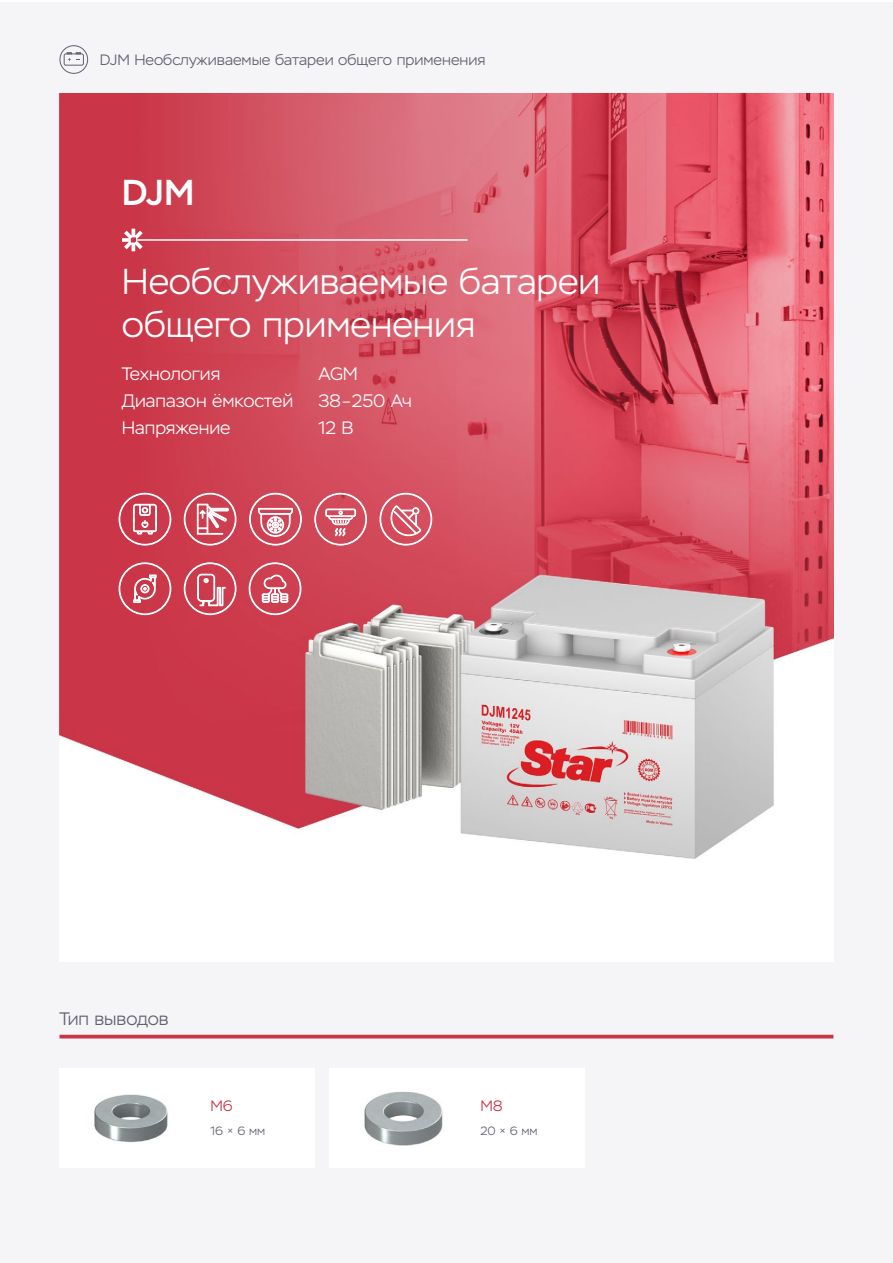
<style>
.page{position:relative;width:893px;height:1263px;background:#fff}
.page>*{position:absolute;margin:0;border:0;box-sizing:border-box;transform-origin:0 0}
.White_H2{font:300 36px/43.2px "Stem";color:#fff}
.White_H1{font:500 36px "Stem";color:#fff}
.t1{font:300 18px "Stem";color:#fff}
.t2{font:300 18px "Stem";color:#615e70}
.Colontitul{font:300 15px "Stem";color:#615e70}
.t3{font:300 15px "Stem";color:#c93647}
.t4{font:300 12px "Stem";color:#615e70}
</style>
<div class="page">
<div style="left:0;top:2px;width:893px;height:1261px;background:#f5f5f7"></div>
<img style="left:60px;top:94px;width:773px;height:765px">
<div style="left:330px;top:1068px;width:255px;height:100px;background:#fff"></div>
<div style="left:60px;top:1068px;width:255px;height:100px;background:#fff"></div>
<img style="left:94px;top:1094px;width:74px;height:49px">
<img style="left:364px;top:1091px;width:79px;height:55px">
<svg style="left:122px;top:229px;width:21px;height:22px"></svg>
<hr style="left:136px;top:239px;width:332px;height:2px;background:#fff">
<svg style="left:184px;top:562px;width:52px;height:53px"></svg>
<svg style="left:119px;top:562px;width:52px;height:53px;background:#d45d6b"></svg>
<svg style="left:249px;top:562px;width:52px;height:53px"></svg>
<svg style="left:314px;top:493px;width:53px;height:52px;background:#da6e7b"></svg>
<svg style="left:249px;top:493px;width:53px;height:52px"></svg>
<svg style="left:380px;top:493px;width:52px;height:52px;background:#dd727f"></svg>
<svg style="left:119px;top:493px;width:52px;height:52px"></svg>
<svg style="left:184px;top:493px;width:52px;height:52px"></svg>
<hr style="left:60px;top:1035px;width:773px;height:3px;background:#c93647">
<svg style="left:59px;top:45px;width:29px;height:29px"></svg>
<p class="Colontitul" style="left:100px;top:52px;width:387px">DJM Необслуживаемые батареи общего применения</p>
<p class="White_H1" style="left:122px;top:170px;width:74px">DJM</p>
<p class="White_H2" style="left:122px;top:260px;width:480px">Необслуживаемые батареи общего применения</p>
<p class="t1" style="left:122px;top:364px;width:100px">Технология</p>
<p class="t1" style="left:318px;top:364px;width:41px">AGM</p>
<p class="t1" style="left:122px;top:391px;width:173px">Диапазон ёмкостей</p>
<p class="t1" style="left:318px;top:391px;width:95px">38–250 Ач</p>
<p class="t1" style="left:122px;top:418px;width:110px">Напряжение</p>
<p class="t1" style="left:318px;top:418px;width:37px">12 В</p>
<p class="t2" style="left:60px;top:1008px;width:111px">Тип выводов</p>
<p class="t3" style="left:210px;top:1097px;width:24px">M6</p>
<p class="t4" style="left:210px;top:1123px;width:56px">16 × 6 мм</p>
<p class="t3" style="left:480px;top:1097px;width:24px">M8</p>
<p class="t4" style="left:480px;top:1123px;width:59px">20 × 6 мм</p>
</div>
